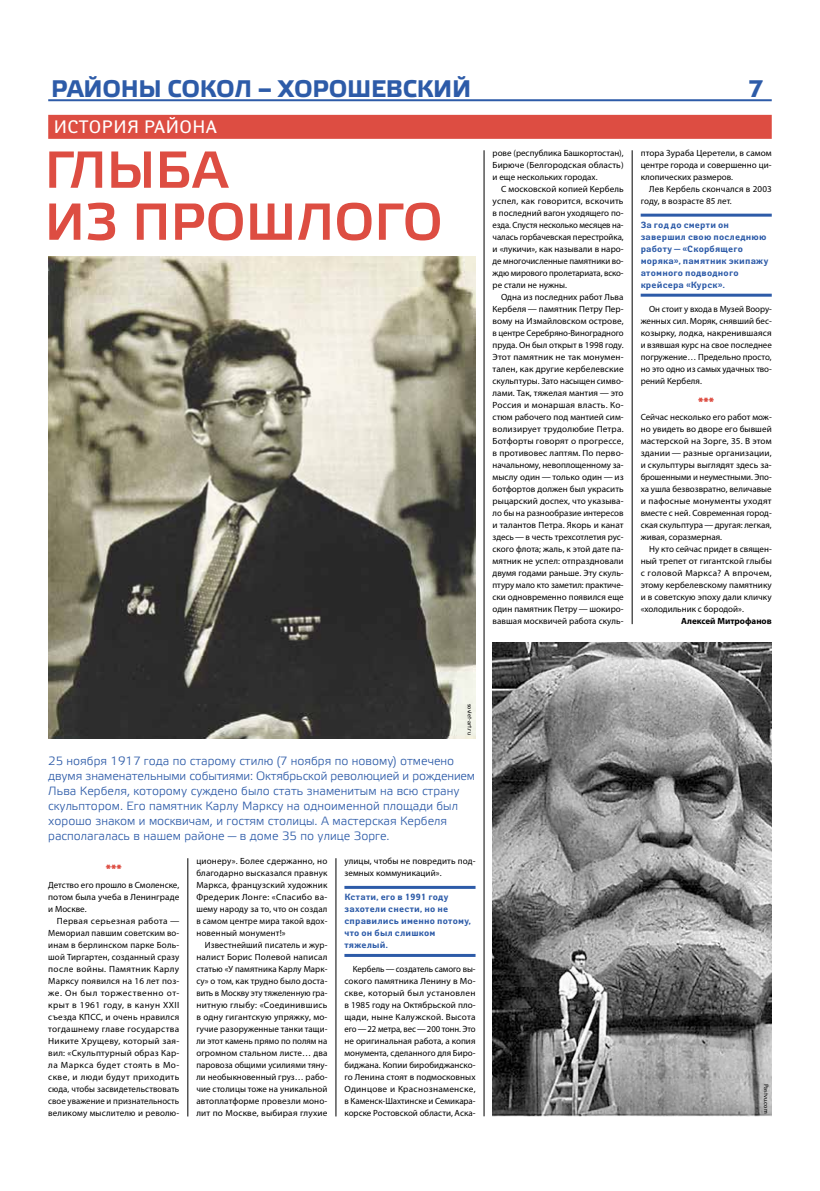
<style>
.page{position:relative;width:820px;height:1191px;background:#fff}
.page>*{position:absolute;margin:0;border:0;box-sizing:border-box;transform-origin:0 0}
.t1{font:52px/52px "Etelka Medium Pro";color:#dd4d42}
.t2{font:700 24px "Etelka Text Pro";letter-spacing:-.01em;color:#2d5ba8}
.t3{font:18px "Yanus C";letter-spacing:.025em;color:#fff}
.t4{font:12px/15px "Etelka Light Pro";color:#2d5ba8}
.t5{font:700 10px "Etelka Text Pro";color:#dd4d42}
.t6{font:9px/12px "Myriad Pro";letter-spacing:.005em;color:#000;text-align:justify}
.t7{font:700 9px/12px "Yanus C";letter-spacing:.02em;color:#2d5ba8}
.t8{font:700 9px "Myriad Pro";color:#000}
.t9{font:6px "Yanus C";letter-spacing:.01em;color:#000}
</style>
<div class="page">
<div style="left:48px;top:115px;width:723px;height:24px;background:#dd4d42"></div>
<hr style="left:48px;top:99px;width:723px;height:2px;background:#2d5ba8">
<hr style="left:483px;top:150px;width:1px;height:966px;background:#000">
<hr style="left:631px;top:150px;width:1px;height:474px;background:#000">
<hr style="left:335px;top:858px;width:1px;height:258px;background:#000">
<hr style="left:187px;top:858px;width:1px;height:258px;background:#000">
<hr style="left:344px;top:886px;width:131px;height:3px;background:#2d5ba8">
<hr style="left:344px;top:954px;width:131px;height:3px;background:#2d5ba8">
<hr style="left:640px;top:214px;width:131px;height:3px;background:#2d5ba8">
<hr style="left:640px;top:294px;width:131px;height:3px;background:#2d5ba8">
<img style="left:48px;top:257px;width:427px;height:481px">
<img style="left:492px;top:642px;width:279px;height:474px">
<h2 class="t2" style="left:51px;top:75px;width:421px">РАЙОНЫ СОКОЛ – ХОРОШЕВСКИЙ</h2>
<h2 class="t2" style="left:747px;top:75px;width:17px">7</h2>
<h3 class="t3" style="left:54px;top:116px;width:165px">ИСТОРИЯ РАЙОНА</h3>
<h1 class="t1" style="left:45px;top:147px;width:399px">ГЛЫБА<br>ИЗ ПРОШЛОГО</h1>
<p class="t6" style="left:492px;top:147px;width:133px">рове (республика Башкортостан), Бирюче (Белгородская область) и еще нескольких городах.</p>
<p class="t6" style="left:492px;top:183px;width:133px;text-indent:9px">С московской копией Кербель успел, как говорится, вскочить в последний вагон уходящего по&shy;езда. Спустя несколько месяцев на&shy;чалась горбачевская перестройка, и «лукичи», как называли в наро&shy;де многочисленные памятники во&shy;ждю мирового пролетариата, вско&shy;ре стали не нужны.</p>
<p class="t6" style="left:492px;top:291px;width:132px;text-indent:9px">Одна из последних работ Льва Кербеля — памятник Петру Пер&shy;вому на Измайловском острове, в центре Серебряно-Виноградного пруда. Он был открыт в 1998 году.<br>Этот памятник не так монумен&shy;тален, как другие кербелевские скульптуры. Зато насыщен симво&shy;лами. Так, тяжелая мантия — это Россия и монаршая власть. Ко&shy;стюм рабочего под мантией сим&shy;волизирует трудолюбие Петра.<br>Ботфорты говорят о прогрессе, в противовес лаптям. По перво&shy;начальному, невоплощенному за&shy;мыслу один — только один — из ботфортов должен был украсить рыцарский доспех, что указыва&shy;ло бы на разнообразие интересов и талантов Петра. Якорь и канат здесь—в честь трехсотлетия рус&shy;ского флота; жаль, к этой дате па&shy;мятник не успел: отпраздновали двумя годами раньше. Эту скуль&shy;птуру мало кто заметил: практиче&shy;ски одновременно появился еще один памятник Петру — шокиро&shy;вавшая москвичей работа скуль-</p>
<p class="t6" style="left:640px;top:147px;width:132px">птора Зураба Церетели, в самом центре города и совершенно ци&shy;клопических размеров.</p>
<p class="t6" style="left:640px;top:183px;width:132px;text-indent:9px">Лев Кербель скончался в 2003 году, в возрасте 85 лет.</p>
<p class="t7" style="left:640px;top:219px;width:129px">За год до смерти он завершил свою последнюю работу — «Скорбящего моряка», памятник экипажу атомного подводного крейсера «Курск».</p>
<p class="t6" style="left:640px;top:303px;width:133px;text-indent:9px">Он стоит у входа в Музей Воору&shy;женных сил. Моряк, снявший бес&shy;козырку, лодка, накренившаяся и взявшая курс на свое последнее погружение… Предельно просто, но это одно из самых удачных тво&shy;рений Кербеля.</p>
<p class="t5" style="left:698px;top:396px;width:17px">***</p>
<p class="t6" style="left:640px;top:411px;width:132px">Сейчас несколько его работ мож&shy;но увидеть во дворе его бывшей мастерской на Зорге, 35. В этом здании — разные организации, и скульптуры выглядят здесь за&shy;брошенными и неуместными. Эпо&shy;ха ушла безвозвратно, величавые и пафосные монументы уходят вместе с ней. Современная город&shy;ская скульптура—другая: легкая, живая, соразмерная.</p>
<p class="t6" style="left:640px;top:543px;width:132px;text-indent:9px">Ну кто сейчас придет в священ&shy;ный трепет от гигантской глыбы с головой Маркса? А впрочем, этому кербелевскому памятнику и в советскую эпоху дали кличку «холодильник с бородой».</p>
<p class="t8" style="left:680px;top:615px;width:92px">Алексей Митрофанов</p>
<p class="t9" style="left:473px;top:703px;width:33px;rotate:90deg">soviet-art.ru</p>
<p class="t4" style="left:48px;top:754px;width:428px">25 ноября 1917 года по старому стилю (7 ноября по новому) отмечено двумя знаменательными событиями: Октябрьской революцией и рождением Льва Кербеля, которому суждено было стать знаменитым на всю страну скульптором. Его памятник Карлу Марксу на одноименной площади был хорошо знаком и москвичам, и гостям столицы. А мастерская Кербеля располагалась в нашем районе — в доме 35 по улице Зорге.</p>
<p class="t5" style="left:106px;top:863px;width:17px">***</p>
<p class="t6" style="left:48px;top:879px;width:132px">Детство его прошло в Смоленске, потом была учеба в Ленинграде и Москве.</p>
<p class="t6" style="left:48px;top:915px;width:133px;text-indent:9px">Первая серьезная работа — Мемориал павшим советским во&shy;инам в берлинском парке Боль&shy;шой Тиргартен, созданный сразу после войны. Памятник Карлу Марксу появился на 16 лет поз&shy;же. Он был торжественно от&shy;крыт в 1961 году, в канун XXII съезда КПСС, и очень нравился тогдашнему главе государства Никите Хрущеву, который зая&shy;вил: «Скульптурный образ Кар&shy;ла Маркса будет стоять в Мо&shy;скве, и люди будут приходить сюда, чтобы засвидетельствовать свое уважение и признательность великому мыслителю и револю-</p>
<p class="t6" style="left:344px;top:855px;width:132px">улицы, чтобы не повредить под&shy;земных коммуникаций».</p>
<p class="t7" style="left:344px;top:891px;width:128px">Кстати, его в 1991 году захотели снести, но не справились именно потому, что он был слишком тяжелый.</p>
<p class="t6" style="left:344px;top:963px;width:133px;text-indent:9px">Кербель—создатель самого вы&shy;сокого памятника Ленину в Мо&shy;скве, который был установлен в 1985 году на Октябрьской пло&shy;щади, ныне Калужской. Высота его—22 метра, вес—200 тонн. Это не оригинальная работа, а копия монумента, сделанного для Биро&shy;биджана. Копии биробиджанско&shy;го Ленина стоят в подмосковных Одинцове и Краснознаменске, в Каменск-Шахтинске и Семикара&shy;корске Ростовской области, Аска-</p>
<p class="t6" style="left:196px;top:855px;width:133px">ционеру». Более сдержанно, но благодарно высказался правнук Маркса, французский художник Фредерик Лонге: «Спасибо ва&shy;шему народу за то, что он создал в самом центре мира такой вдох&shy;новенный монумент!»</p>
<p class="t6" style="left:196px;top:939px;width:133px;text-indent:9px">Известнейший писатель и жур&shy;налист Борис Полевой написал статью «У памятника Карлу Марк&shy;су» о том, как трудно было доста&shy;вить в Москву эту тяжеленную гра&shy;нитную глыбу: «Соединившись в одну гигантскую упряжку, мо&shy;гучие разоруженные танки тащи&shy;ли этот камень прямо по полям на огромном стальном листе… два паровоза общими усилиями тяну&shy;ли необыкновенный груз… рабо&shy;чие столицы тоже на уникальной автоплатформе провезли моно&shy;лит по Москве, выбирая глухие</p>
<p class="t9" style="left:769px;top:1083px;width:31px;rotate:90deg">Pastvu.com</p>
</div>
